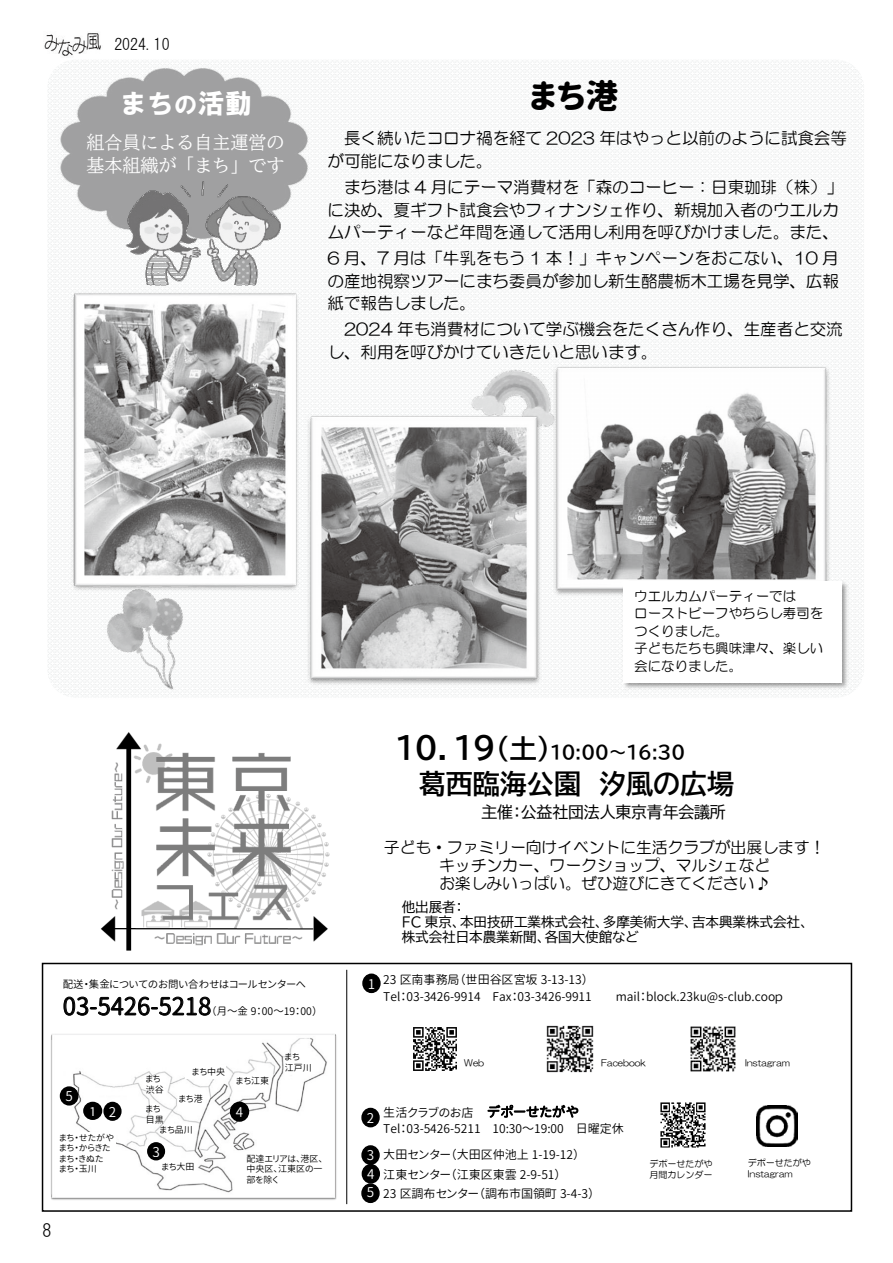
<style>
.page{position:relative;width:893px;height:1263px;background:#fff}
.page>*{position:absolute;margin:0;border:0;box-sizing:border-box;transform-origin:0 0}
.t1{font:33px "Gen Jyuu Gothic X P Heavy";color:#000}
.t2{font:27px "BIZ UDP Gothic Bold";color:#000}
.t3{font:27px "HGS Soei Kakugothic UB";color:#fff}
.t4{font:24px "Gen Jyuu Gothic X P Normal";color:#000}
.t5{font:18px/23.4px "BIZ UD Mincho Medium";color:#fff}
.t6{font:18px "BIZ UDP Gothic Bold";color:#000}
.t7{font:18px "HG Gothic M";color:#000}
.t8{font:16.5px/22.5px "HG Maru Gothic MPRO";color:#000}
.t9{font:15.9px/18px "HG Maru Gothic MPRO";color:#000;text-align:center}
.t10{font:15.9px "BIZ UDP Gothic";color:#000}
.t11{font:15.9px "HG Gothic M";color:#000}
.t12{font:13.5px/17.5px "HG Maru Gothic MPRO";color:#000}
.t13{font:13.5px/15.3px "BIZ UDP Gothic";color:#000}
.t14{font:13.5px "Gen Jyuu Gothic X P Normal";color:#fff}
.t15{font:12px/19.8px "Gen Jyuu Gothic X P Normal";color:#000}
.t16{font:10.5px "Gen Jyuu Gothic X P Normal";letter-spacing:.005em;color:#000}
.t17{font:9px/10.5px "Gen Jyuu Gothic X P Normal";color:#000}
.t18{font:9px/10.6px "HG Maru Gothic MPRO";color:#000}
.s1{font-size:24px}
.s2{font-size:30px}
.s3{font-size:27px}
.s4{font-size:13.5px}
</style>
<div class="page">
<img style="left:44px;top:33px;width:57px;height:23px">
<hr style="left:346px;top:970px;width:1px;height:234px;background:#000">
<div style="left:42px;top:963px;width:810px;height:249px;border:2px solid #000"></div>
<img style="left:54px;top:965px;width:287px;height:1px">
<div style="left:362px;top:1108px;width:17px;height:19px;background:#000;border-radius:50%"></div>
<div style="left:361px;top:1108px;width:19px;height:19px;border:2px solid #000;border-radius:50%"></div>
<div style="left:362px;top:1184px;width:17px;height:18px;background:#000;border-radius:50%"></div>
<div style="left:361px;top:1183px;width:19px;height:20px;border:2px solid #000;border-radius:50%"></div>
<div style="left:362px;top:1165px;width:17px;height:18px;background:#000;border-radius:50%"></div>
<div style="left:362px;top:1164px;width:18px;height:19px;border:2px solid #000;border-radius:50%"></div>
<div style="left:362px;top:1146px;width:17px;height:18px;background:#000;border-radius:50%"></div>
<div style="left:361px;top:1145px;width:19px;height:20px;border:2px solid #000;border-radius:50%"></div>
<div style="left:363px;top:974px;width:17px;height:18px;background:#000;border-radius:50%"></div>
<div style="left:362px;top:973px;width:19px;height:20px;border:2px solid #000;border-radius:50%"></div>
<img style="left:660px;top:1102px;width:46px;height:46px">
<img style="left:51px;top:1034px;width:286px;height:166px">
<img style="left:59px;top:1132px;width:56px;height:52px">
<img style="left:151px;top:1158px;width:70px;height:15px">
<img style="left:149px;top:1121px;width:60px;height:17px">
<img style="left:146px;top:1074px;width:31px;height:60px">
<img style="left:168px;top:1090px;width:50px;height:12px">
<img style="left:225px;top:1072px;width:61px;height:15px">
<img style="left:274px;top:1052px;width:55px;height:24px">
<div style="left:186px;top:1065px;width:40px;height:13px;background:#fff"></div>
<div style="left:61px;top:1087px;width:17px;height:18px;background:#000;border-radius:50%"></div>
<div style="left:60px;top:1086px;width:19px;height:19px;border:2px solid #000;border-radius:50%"></div>
<div style="left:231px;top:1102px;width:17px;height:19px;background:#000;border-radius:50%"></div>
<div style="left:230px;top:1101px;width:19px;height:21px;border:2px solid #000;border-radius:50%"></div>
<div style="left:148px;top:1143px;width:16px;height:17px;background:#000;border-radius:50%"></div>
<div style="left:147px;top:1142px;width:18px;height:18px;border:2px solid #000;border-radius:50%"></div>
<div style="left:104px;top:1102px;width:17px;height:18px;background:#000;border-radius:50%"></div>
<div style="left:103px;top:1102px;width:19px;height:19px;border:2px solid #000;border-radius:50%"></div>
<div style="left:84px;top:1102px;width:18px;height:17px;background:#000;border-radius:50%"></div>
<div style="left:83px;top:1102px;width:19px;height:18px;border:2px solid #000;border-radius:50%"></div>
<img style="left:236px;top:1153px;width:100px;height:34px">
<img style="left:413px;top:1027px;width:44px;height:44px">
<img style="left:546px;top:1025px;width:48px;height:48px">
<img style="left:690px;top:1026px;width:46px;height:46px">
<img style="left:756px;top:1106px;width:41px;height:41px">
<div style="left:47px;top:60px;width:817px;height:638px;background:#f8f9f9;border-radius:28px"></div>
<img style="left:58px;top:68px;width:251px;height:157px">
<div style="left:68px;top:86px;width:227px;height:99px;background:#a0a0a1"></div>
<img style="left:112px;top:179px;width:180px;height:107px">
<img style="left:471px;top:368px;width:80px;height:59px">
<img style="left:107px;top:595px;width:76px;height:95px">
<img style="left:551px;top:364px;width:279px;height:232px">
<img style="left:71px;top:293px;width:228px;height:302px">
<img style="left:305px;top:413px;width:238px;height:272px">
<img style="left:620px;top:579px;width:226px;height:111px">
<img style="left:620px;top:584px;width:229px;height:103px">
<div style="left:623px;top:582px;width:218px;height:101px;background:#fff"></div>
<img style="left:100px;top:732px;width:230px;height:219px">
<p class="t11" style="left:114px;top:36px;width:57px">2024.10</p>
<h2 class="t3" style="left:120px;top:90px;width:133px">まち<span class="s1">の</span>活動</h2>
<p class="t5" style="left:87px;top:130px;width:199px">組合員による自主運営の基本組織が「まち」です</p>
<h1 class="t1" style="left:530px;top:71px;width:90px">まち港</h1>
<p class="t8" style="left:327px;top:127px;width:521px;text-indent:17px">長く続いたコロナ禍を経て 2023 年はやっと以前のように試食会等が可能になりました。</p>
<p class="t8" style="left:327px;top:176px;width:517px;text-indent:17px">まち港は 4 月にテーマ消費材を「森のコーヒー：日東珈琲（株）」に決め、夏ギフト試食会やフィナンシェ作り、新規加入者のウエルカムパーティーなど年間を通して活用し利用を呼びかけました。また、</p>
<p class="t8" style="left:327px;top:247px;width:513px;text-align:justify">6 月、7 月は「牛乳をもう 1 本！」キャンペーンをおこない、10 月の産地視察ツアーにまち委員が参加し新生酪農栃木工場を見学、広報紙で報告しました。</p>
<p class="t8" style="left:327px;top:318px;width:517px;text-indent:17px">2024 年も消費材について学ぶ機会をたくさん作り、生産者と交流し、利用を呼びかけていきたいと思います。</p>
<p class="t12" style="left:634px;top:587px;width:190px">ウエルカムパーティーでは<br>ローストビーフやちらし寿司をつくりました。<br>子どもたちも興味津々、楽しい会になりました。</p>
<p class="t16" style="left:63px;top:976px;width:245px">配送・集金についてのお問い合わせはコールセンターへ</p>
<h3 class="t4" style="left:63px;top:989px;width:150px">03-5426-5218</h3>
<p class="t16" style="left:212px;top:1003px;width:107px">（月～金 9：00～19：00）</p>
<p class="t6" style="left:396px;top:743px;width:291px"><span class="s2">10．19</span><span class="s3">(土)</span>10:00～16:30</p>
<h2 class="t2" style="left:419px;top:770px;width:317px">葛西臨海公園 汐風の広場</h2>
<p class="t10" style="left:481px;top:804px;width:246px">主催：公益社団法人東京青年会議所</p>
<p class="t9" style="left:384px;top:838px;width:443px">子ども・ファミリー向けイベントに生活クラブが出展します！キッチンカー、ワークショップ、マルシェなど<br>お楽しみいっぱい。ぜひ遊びにきてください♪</p>
<p class="t13" style="left:402px;top:899px;width:408px">他出展者：<br>FC 東京、本田技研工業株式会社、多摩美術大学、吉本興業株式会社、株式会社日本農業新聞、各国大使館など</p>
<p class="t14" style="left:368px;top:974px;width:9px">1</p>
<p class="t15" style="left:383px;top:971px;width:210px;line-height:17px">23 区南事務局（世田谷区宮坂 3-13-13）<br>Tel：03-3426-9914 Fax：03-3426-9911</p>
<p class="t15" style="left:616px;top:987px;width:169px">mail：block.23ku@s-club.cooｐ</p>
<p class="t14" style="left:66px;top:1086px;width:9px">5</p>
<p class="t14" style="left:89px;top:1102px;width:29px">1 2</p>
<p class="t17" style="left:59px;top:1132px;width:56px">まち・せたがやまち・からきたまち・きぬた<br>まち・玉川</p>
<p class="t7" style="left:42px;top:1221px;width:10px">8</p>
<p class="t17" style="left:285px;top:1052px;width:16px">まち</p>
<p class="t18" style="left:464px;top:1057px;width:22px">Web</p>
<p class="t18" style="left:601px;top:1057px;width:46px">Facebook</p>
<p class="t18" style="left:745px;top:1057px;width:47px">Instagram</p>
<p class="t17" style="left:192px;top:1066px;width:34px">まち中央</p>
<p class="t17" style="left:285px;top:1062px;width:28px">江戸川</p>
<p class="t17" style="left:146px;top:1073px;width:19px">まち渋谷</p>
<p class="t17" style="left:146px;top:1102px;width:19px;line-height:11.1px">まち目黒</p>
<p class="t17" style="left:236px;top:1075px;width:34px">まち江東</p>
<p class="t17" style="left:179px;top:1093px;width:25px">まち港</p>
<p class="t15" style="left:383px;top:1104px;width:242px;line-height:16.5px">生活クラブのお店 <span class="s4">デポーせたがや<br></span>Tel：03-5426-5211 10:30～19:00 日曜定休</p>
<p class="t15" style="left:383px;top:1144px;width:212px">大田センター（大田区仲池上 1-19-12）江東センター（江東区東雲 2-9-51）<br>23 区調布センター（調布市国領町 3-4-3）</p>
<p class="t14" style="left:236px;top:1102px;width:9px">4</p>
<p class="t14" style="left:367px;top:1108px;width:9px">2</p>
<p class="t17" style="left:160px;top:1125px;width:34px">まち品川</p>
<p class="t14" style="left:152px;top:1142px;width:9px">3</p>
<p class="t14" style="left:367px;top:1146px;width:9px">3</p>
<p class="t17" style="left:247px;top:1153px;width:78px;text-align:justify">配達エリアは、港区、中央区、江東区の一部を除く</p>
<p class="t18" style="left:748px;top:1157px;width:64px">デポーせたがや<br>Instagram</p>
<p class="t18" style="left:650px;top:1158px;width:64px">デポーせたがや月間カレンダー</p>
<p class="t17" style="left:162px;top:1161px;width:34px">まち大田</p>
<p class="t14" style="left:367px;top:1164px;width:9px">4</p>
<p class="t14" style="left:367px;top:1182px;width:9px">5</p>
</div>
